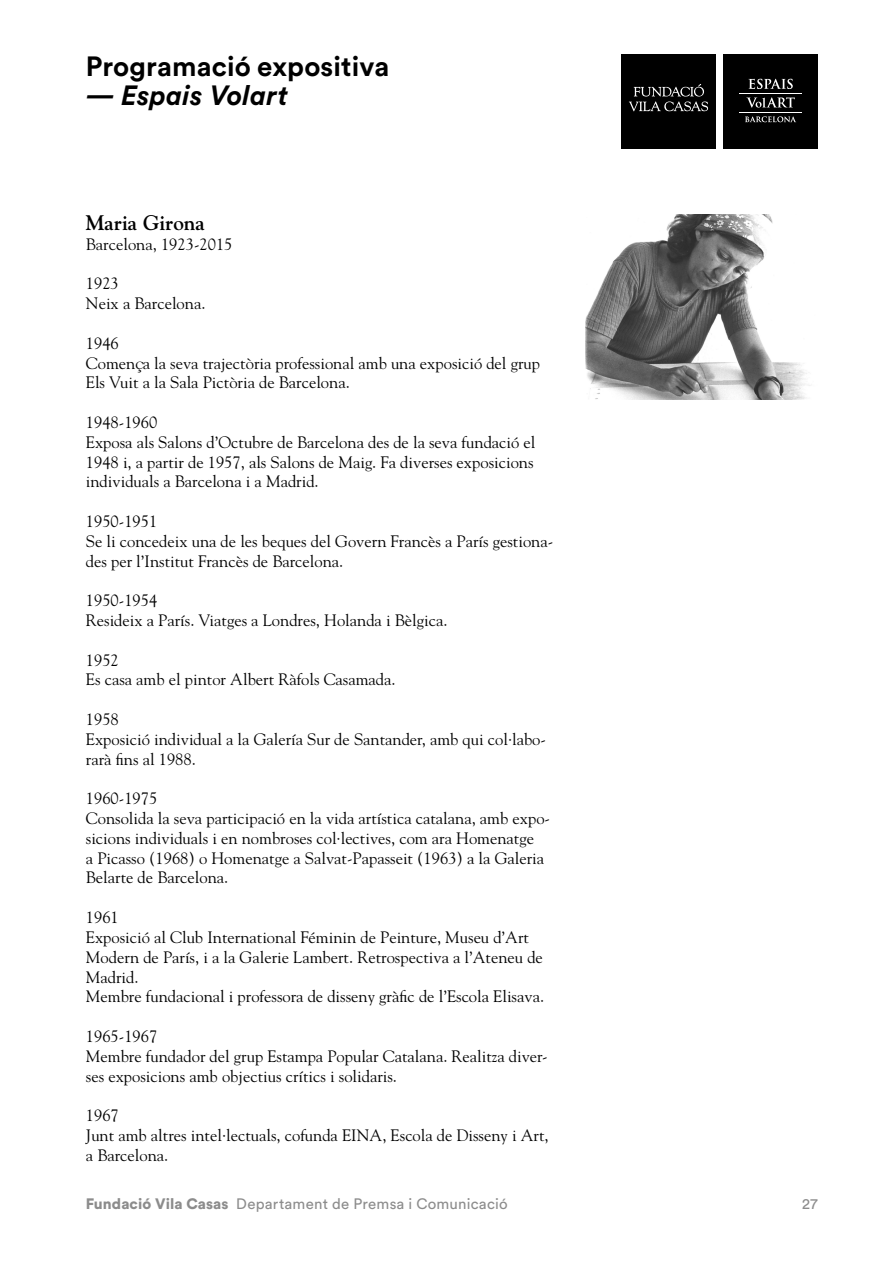
<style>
.page{position:relative;width:893px;height:1263px;background:#fff}
.page>*{position:absolute;margin:0;border:0;box-sizing:border-box;transform-origin:0 0}
.t1{font:700 27.6px "Circular Std";letter-spacing:.005em;color:#000}
.t2{font:italic 700 27.6px "Circular Std";letter-spacing:.005em;color:#000}
.Text_base{font:700 21px "Goudy Std";color:#000}
.Text_base-2{font:16.5px/19.8px "Goudy Std";color:#000}
.t3{font:15px "Circular Std";letter-spacing:.015em;color:#8c8c8c}
.s1{font-weight:900}
</style>
<div class="page">
<div style="left:621px;top:54px;width:95px;height:94px;background:#000"></div>
<svg style="left:629px;top:84px;width:79px;height:27px"></svg>
<div style="left:723px;top:54px;width:95px;height:94px;background:#000"></div>
<svg style="left:748px;top:79px;width:45px;height:10px"></svg>
<svg style="left:746px;top:97px;width:49px;height:11px"></svg>
<svg style="left:745px;top:116px;width:51px;height:6px"></svg>
<hr style="left:739px;top:93px;width:63px;height:1px;background:#fff">
<hr style="left:739px;top:112px;width:63px;height:1px;background:#fff">
<img style="left:586px;top:214px;width:224px;height:186px">
<h1 class="t1" style="left:86px;top:49px;width:305px">Programació expositiva</h1>
<h1 class="t2" style="left:86px;top:78px;width:204px">— Espais Volart</h1>
<p class="Text_base" style="left:86px;top:210px;width:121px">Maria Girona</p>
<p class="Text_base-2" style="left:86px;top:234px;width:148px">Barcelona, 1923-2015</p>
<p class="Text_base-2" style="left:86px;top:274px;width:34px">1923</p>
<p class="Text_base-2" style="left:86px;top:293px;width:121px">Neix a Barcelona.</p>
<p class="Text_base-2" style="left:86px;top:333px;width:34px">1946</p>
<p class="Text_base-2" style="left:86px;top:353px;width:456px">Comença la seva trajectòria professional amb una exposició del grup<br>Els Vuit a la Sala Pictòria de Barcelona.</p>
<p class="Text_base-2" style="left:86px;top:412px;width:73px">1948-1960</p>
<p class="Text_base-2" style="left:86px;top:432px;width:451px;text-align:justify">Exposa als Salons d’Octubre de Barcelona des de la seva fundació el 1948 i, a partir de 1957, als Salons de Maig. Fa diverses exposicions individuals a Barcelona i a Madrid.</p>
<p class="Text_base-2" style="left:86px;top:511px;width:73px">1950-1951</p>
<p class="Text_base-2" style="left:86px;top:531px;width:469px">Se li concedeix una de les beques del Govern Francès a París gestiona&shy;des per l’Institut Francès de Barcelona.</p>
<p class="Text_base-2" style="left:86px;top:590px;width:73px">1950-1954</p>
<p class="Text_base-2" style="left:86px;top:610px;width:363px">Resideix a París. Viatges a Londres, Holanda i Bèlgica.</p>
<p class="Text_base-2" style="left:86px;top:650px;width:34px">1952</p>
<p class="Text_base-2" style="left:86px;top:670px;width:311px">Es casa amb el pintor Albert Ràfols Casamada.</p>
<p class="Text_base-2" style="left:86px;top:709px;width:34px">1958</p>
<p class="Text_base-2" style="left:86px;top:729px;width:462px">Exposició individual a la Galería Sur de Santander, amb qui col·labo&shy;rarà fins al 1988.</p>
<p class="Text_base-2" style="left:86px;top:788px;width:73px">1960-1975</p>
<p class="Text_base-2" style="left:86px;top:808px;width:466px">Consolida la seva participació en la vida artística catalana, amb expo&shy;sicions individuals i en nombroses col·lectives, com ara Homenatge<br>a Picasso (1968) o Homenatge a Salvat-Papasseit (1963) a la Galeria Belarte de Barcelona.</p>
<p class="Text_base-2" style="left:86px;top:907px;width:34px">1961</p>
<p class="Text_base-2" style="left:86px;top:927px;width:459px">Exposició al Club International Féminin de Peinture, Museu d’Art<br>Modern de París, i a la Galerie Lambert. Retrospectiva a l’Ateneu de<br>Madrid.</p>
<p class="Text_base-2" style="left:86px;top:986px;width:460px">Membre fundacional i professora de disseny gràfic de l’Escola Elisava.</p>
<p class="Text_base-2" style="left:86px;top:1026px;width:73px">1965-1967</p>
<p class="Text_base-2" style="left:86px;top:1046px;width:463px">Membre fundador del grup Estampa Popular Catalana. Realitza diver&shy;ses exposicions amb objectius crítics i solidaris.</p>
<p class="Text_base-2" style="left:86px;top:1105px;width:34px">1967</p>
<p class="Text_base-2" style="left:86px;top:1125px;width:464px">Junt amb altres intel·lectuals, cofunda EINA, Escola de Disseny i Art, a Barcelona.</p>
<p class="t3" style="left:86px;top:1194px;width:423px"><span class="s1">Fundació Vila Casas</span> Departament de Premsa i Comunicació</p>
<p class="t3" style="left:802px;top:1194px;width:17px">27</p>
</div>
